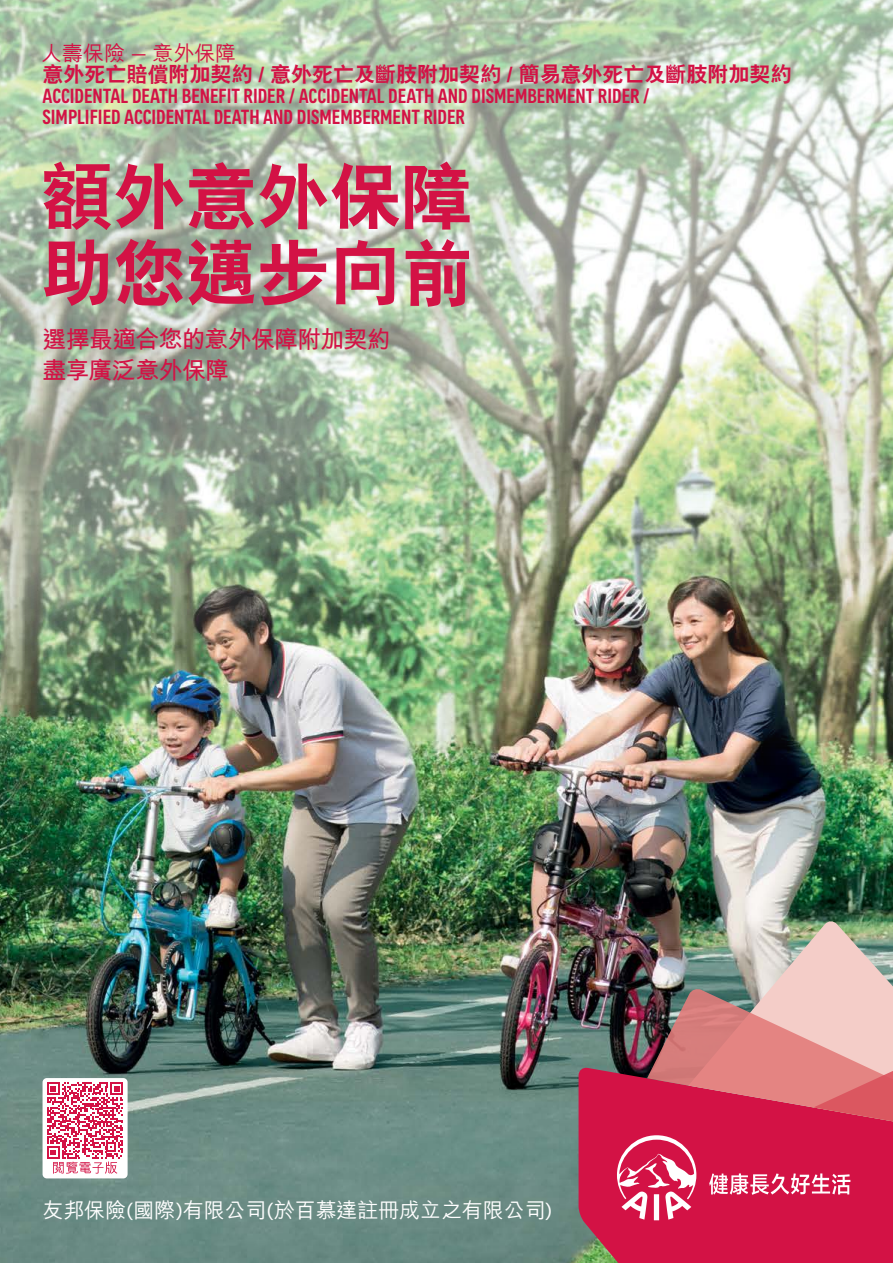
<style>
.page{position:relative;width:893px;height:1263px;background:#fff}
.page>*{position:absolute;margin:0;border:0;box-sizing:border-box;transform-origin:0 0}
.t1{font:800 72px/76.5px "C Hei 2 HK";color:#d31245}
.t2{font:700 24px/31.5px "M Hei HK";letter-spacing:-.03em;color:#d31245}
.t3{font:500 condensed 21px/21px "AIA Everest";color:#d31245}
.t4{font:800 21px "C Hei 2 HK";color:#d31245}
.t5{font:500 21px "M Hei HK";letter-spacing:-.005em;color:#fff}
.t6{font:500 21px "M Hei HK";color:#d31245}
.s1{font-family:"AIA Everest";font-weight:400;font-stretch:condensed}
.s2{font-family:"AIA Everest";font-weight:400}
</style>
<div class="page">
<img style="left:0;top:855px;width:893px;height:408px">
<div style="left:579px;top:1067px;width:314px;height:196px;background:#d31245"></div>
<img style="left:688px;top:920px;width:205px;height:69px">
<img style="left:0;top:0;width:893px;height:855px">
<svg style="left:617px;top:989px;width:276px;height:231px;background:#d0536c"></svg>
<div style="left:43px;top:1078px;width:85px;height:100px;background:#fff;border-radius:4px"></div>
<svg style="left:47px;top:1082px;width:76px;height:92px"></svg>
<p class="t6" style="left:41px;top:38px;width:197px">人壽保險 <span class="s1">—</span> 意外保障</p>
<p class="t4" style="left:43px;top:60px;width:751px">意外死亡賠償附加契約 / 意外死亡及斷肢附加契約 / 簡易意外死亡及斷肢附加契約</p>
<p class="t3" style="left:43px;top:85px;width:609px">ACCIDENTAL DEATH BENEFIT RIDER / ACCIDENTAL DEATH AND DISMEMBERMENT RIDER /<br>SIMPLIFIED ACCIDENTAL DEATH AND DISMEMBERMENT RIDER</p>
<h1 class="t1" style="left:41px;top:160px;width:434px">額外意外保障助您邁步向前</h1>
<p class="t2" style="left:43px;top:321px;width:350px">選擇最適合您的意外保障附加契約盡享廣泛意外保障</p>
<p class="t5" style="left:43px;top:1195px;width:511px">友邦保險<span class="s2">(</span>國際<span class="s2">)</span>有限公司<span class="s2">(</span>於百慕達註冊成立之有限公司<span class="s2">)</span></p>
</div>
